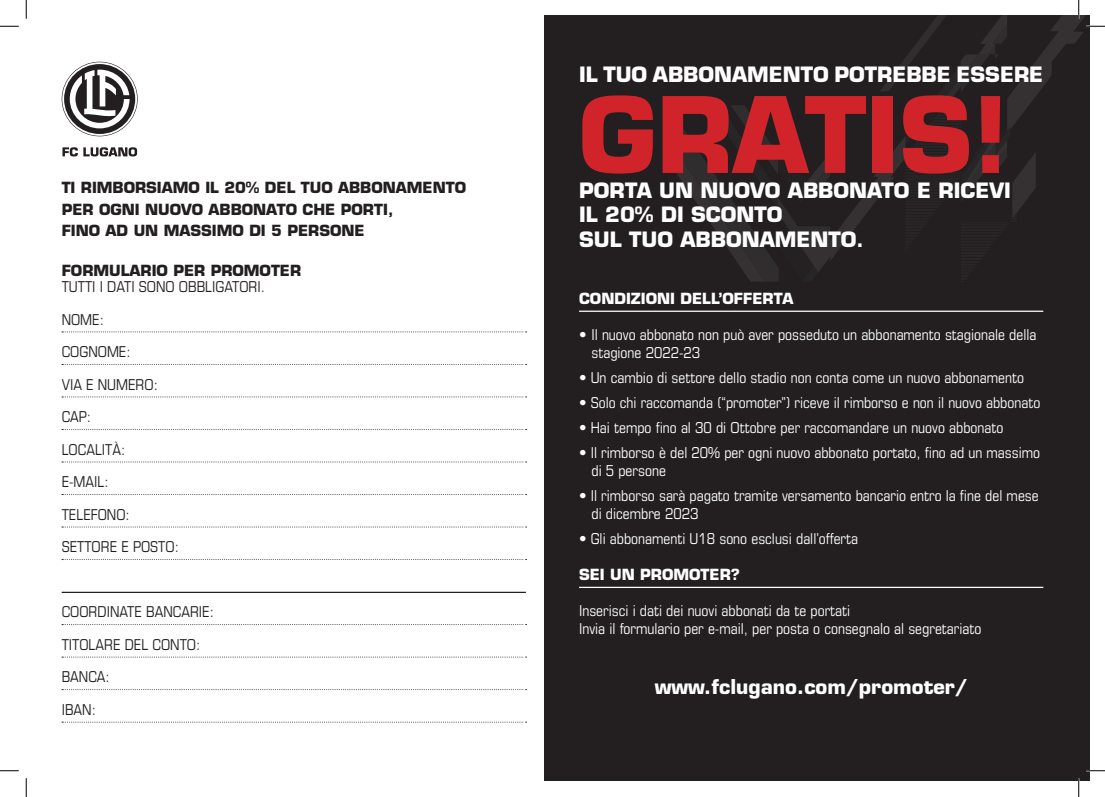
<style>
.page{position:relative;width:1105px;height:797px;background:#fff}
.page>*{position:absolute;margin:0;border:0;box-sizing:border-box;transform-origin:0 0}
.t1{font:700 102.5px "Eurostile";color:#d1232a}
.t2{font:700 20.62px/24.8px "Eurostile";color:#fff}
.t3{font:700 20px "Eurostile";color:#fff}
.t4{font:condensed 15px/18px "Eurostile";color:#fff}
.t5{font:condensed 15px/32.5px "Eurostile";color:#231f20}
.t6{font:700 15px/21.2px "Eurostile";color:#231f20}
.t7{font:700 15px "Eurostile";color:#fff}
</style>
<div class="page">
<div style="left:544px;top:16px;width:545px;height:765px;background:#231f20"></div>
<svg style="left:62px;top:331px;width:465px;height:1px"></svg>
<svg style="left:62px;top:364px;width:465px;height:1px"></svg>
<svg style="left:62px;top:396px;width:465px;height:1px"></svg>
<svg style="left:62px;top:429px;width:465px;height:1px"></svg>
<svg style="left:62px;top:461px;width:465px;height:1px"></svg>
<svg style="left:62px;top:494px;width:465px;height:1px"></svg>
<svg style="left:62px;top:526px;width:465px;height:1px"></svg>
<svg style="left:62px;top:559px;width:465px;height:1px"></svg>
<hr style="left:62px;top:591px;width:464px;height:2px;background:#231f20">
<svg style="left:62px;top:624px;width:465px;height:1px"></svg>
<svg style="left:62px;top:656px;width:465px;height:1px"></svg>
<svg style="left:62px;top:689px;width:465px;height:1px"></svg>
<svg style="left:62px;top:721px;width:465px;height:1px"></svg>
<hr style="left:579px;top:310px;width:464px;height:2px;background:#fff">
<hr style="left:579px;top:586px;width:464px;height:2px;background:#fff">
<svg style="left:62px;top:62px;width:75px;height:74px"></svg>
<div style="left:64px;top:64px;width:71px;height:70px;background:#231f20;border-radius:50%"></div>
<svg style="left:70px;top:70px;width:60px;height:58px"></svg>
<svg style="left:62px;top:147px;width:75px;height:9px"></svg>
<svg style="left:0;top:25px;width:19px;height:2px"></svg>
<svg style="left:0;top:770px;width:19px;height:1px"></svg>
<svg style="left:1086px;top:770px;width:19px;height:1px"></svg>
<svg style="left:25px;top:0;width:2px;height:19px"></svg>
<svg style="left:25px;top:778px;width:2px;height:19px"></svg>
<svg style="left:674px;top:0;width:431px;height:286px"></svg>
<svg style="left:1078px;top:778px;width:1px;height:19px"></svg>
<p class="t6" style="left:62px;top:179px;width:406px">TI RIMBORSIAMO IL 20% DEL TUO ABBONAMENTO<br>PER OGNI NUOVO ABBONATO CHE PORTI,<br>FINO AD UN MASSIMO DI 5 PERSONE</p>
<p class="t6" style="left:62px;top:261px;width:241px">FORMULARIO PER PROMOTER</p>
<p class="t5" style="left:62px;top:272px;width:205px">TUTTI I DATI SONO OBBLIGATORI.<br>NOME:<br>COGNOME:<br>VIA E NUMERO:<br>CAP:<br>LOCALITÀ:<br>E-MAIL:<br>TELEFONO:<br>SETTORE E POSTO:</p>
<p class="t5" style="left:62px;top:597px;width:154px">COORDINATE BANCARIE:<br>TITOLARE DEL CONTO:<br>BANCA:<br>IBAN:</p>
<h2 class="t2" style="left:579px;top:64px;width:466px">IL TUO ABBONAMENTO POTREBBE ESSERE</h2>
<h1 class="t1" style="left:579px;top:95px;width:431px">GRATIS!</h1>
<h2 class="t2" style="left:579px;top:180px;width:433px">PORTA UN NUOVO ABBONATO E RICEVI<br>IL 20% DI SCONTO<br>SUL TUO ABBONAMENTO.</h2>
<p class="t7" style="left:579px;top:292px;width:216px">CONDIZIONI DELL’OFFERTA</p>
<p class="t4" style="left:591px;top:326px;width:446px;text-indent:-12px">• Il nuovo abbonato non può aver posseduto un abbonamento stagionale della stagione 2022-23</p>
<p class="t4" style="left:579px;top:369px;width:446px">• Un cambio di settore dello stadio non conta come un nuovo abbonamento</p>
<p class="t4" style="left:579px;top:394px;width:463px">• Solo chi raccomanda (“promoter”) riceve il rimborso e non il nuovo abbonato</p>
<p class="t4" style="left:579px;top:419px;width:426px">• Hai tempo fino al 30 di Ottobre per raccomandare un nuovo abbonato</p>
<p class="t4" style="left:591px;top:444px;width:450px;text-indent:-12px">• Il rimborso è del 20% per ogni nuovo abbonato portato, fino ad un massimo di 5 persone</p>
<p class="t4" style="left:591px;top:487px;width:449px;text-indent:-12px">• Il rimborso sarà pagato tramite versamento bancario entro la fine del mese di dicembre 2023</p>
<p class="t4" style="left:579px;top:530px;width:281px">• Gli abbonamenti U18 sono esclusi dall’offerta</p>
<p class="t7" style="left:579px;top:568px;width:162px">SEI UN PROMOTER?</p>
<p class="t4" style="left:579px;top:602px;width:404px">Inserisci i dati dei nuovi abbonati da te portati<br>Invia il formulario per e-mail, per posta o consegnalo al segretariato</p>
<h3 class="t3" style="left:655px;top:678px;width:315px">www.fclugano.com/promoter/</h3>
</div>
